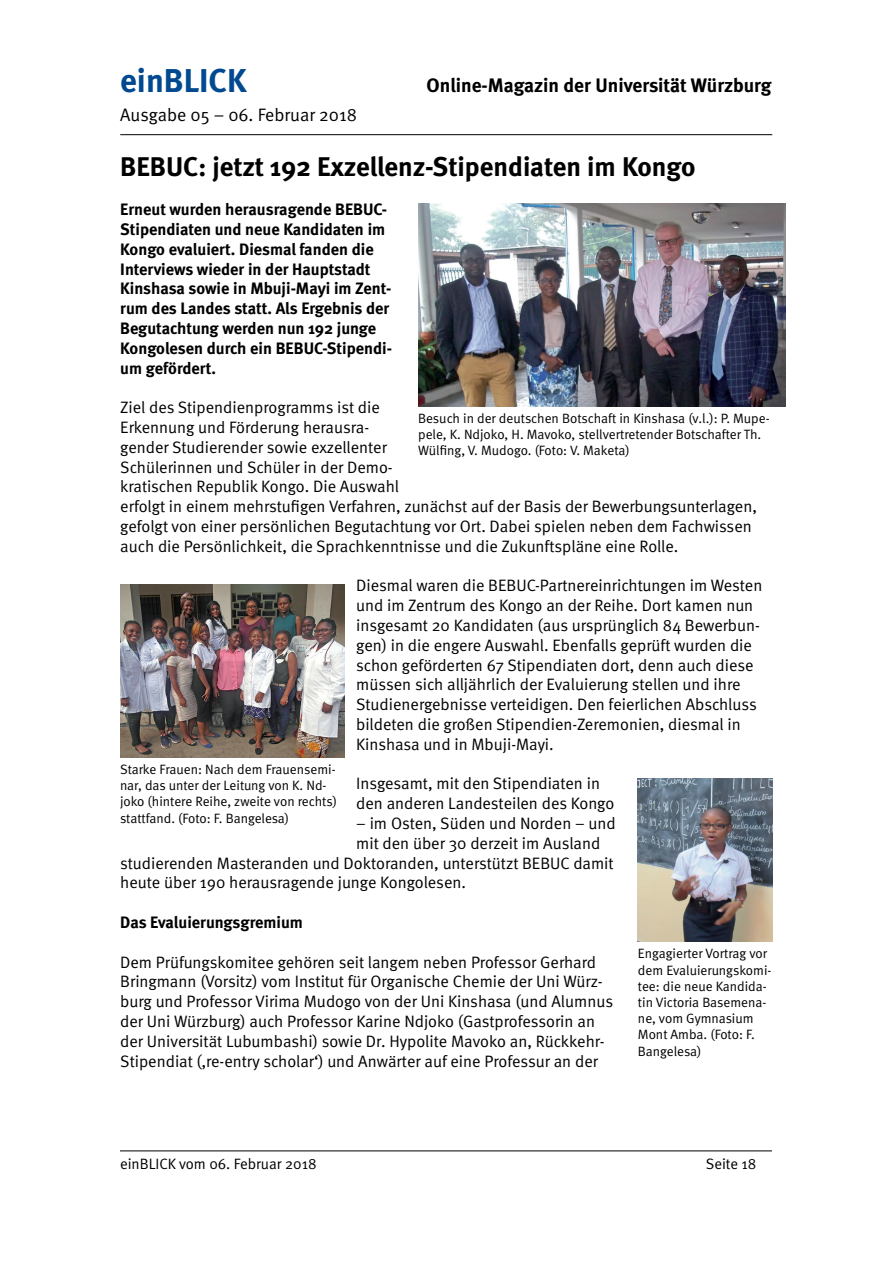
<style>
.page{position:relative;width:893px;height:1263px;background:#fff}
.page>*{position:absolute;margin:0;border:0;box-sizing:border-box;transform-origin:0 0}
.t1{font:700 33px "Meta";color:#014990}
.t2{font:700 27px "Meta";color:#000}
.t3{font:700 19.5px "Meta";color:#000}
.t4{font:18px "Meta Normal";color:#000}
.t5{font:16.5px/19.8px "Meta Normal";color:#000}
.t6{font:700 16.5px/19.8px "Meta";color:#000}
.t7{font:15px "Meta Normal";color:#000}
.t8{font:13.5px/16.2px "Meta Normal";color:#000}
</style>
<div class="page">
<hr style="left:120px;top:134px;width:652px;height:1px;background:#000">
<hr style="left:120px;top:1150px;width:652px;height:1px;background:#000">
<img style="left:418px;top:204px;width:368px;height:202px">
<img style="left:638px;top:778px;width:134px;height:164px">
<img style="left:120px;top:585px;width:224px;height:172px">
<h1 class="t1" style="left:120px;top:61px;width:128px">einBLICK</h1>
<p class="t3" style="left:427px;top:74px;width:346px">Online-Magazin der Universität Würzburg</p>
<p class="t4" style="left:120px;top:105px;width:238px">Ausgabe 05 – 06. Februar 2018</p>
<h2 class="t2" style="left:120px;top:150px;width:577px">BEBUC: jetzt 192 Exzellenz-Stipendiaten im Kongo</h2>
<p class="t6" style="left:120px;top:199px;width:273px">Erneut wurden herausragende BEBUC-Stipendiaten und neue Kandidaten im Kongo evaluiert. Diesmal fanden die Interviews wieder in der Hauptstadt Kinshasa sowie in Mbuji-Mayi im Zent&shy;rum des Landes statt. Als Ergebnis der Begutachtung werden nun 192 junge Kongolesen durch ein BEBUC-Stipendi&shy;um gefördert.</p>
<p class="t5" style="left:120px;top:397px;width:638px">Ziel des Stipendienprogramms ist die<br>Erkennung und Förderung herausra-<br>gender Studierender sowie exzellenter<br>Schülerinnen und Schüler in der Demo-<br>kratischen Republik Kongo. Die Auswahl<br>erfolgt in einem mehrstufigen Verfahren, zunächst auf der Basis der Bewerbungsunterlagen, gefolgt von einer persönlichen Begutachtung vor Ort. Dabei spielen neben dem Fachwissen auch die Persönlichkeit, die Sprachkenntnisse und die Zukunftspläne eine Rolle.</p>
<p class="t5" style="left:356px;top:575px;width:408px">Diesmal waren die BEBUC-Partnereinrichtungen im Westen und im Zentrum des Kongo an der Reihe. Dort kamen nun insgesamt 20 Kandidaten (aus ursprünglich 84 Bewerbun&shy;gen) in die engere Auswahl. Ebenfalls geprüft wurden die schon geförderten 67 Stipendiaten dort, denn auch diese müssen sich alljährlich der Evaluierung stellen und ihre Studienergebnisse verteidigen. Den feierlichen Abschluss bildeten die großen Stipendien-Zeremonien, diesmal in Kinshasa und in Mbuji-Mayi.</p>
<p class="t5" style="left:356px;top:773px;width:260px">Insgesamt, mit den Stipendiaten in den anderen Landesteilen des Kongo</p>
<p class="t5" style="left:356px;top:813px;width:261px">– im Osten, Süden und Norden – und</p>
<p class="t5" style="left:356px;top:833px;width:246px">mit den über 30 derzeit im Ausland</p>
<p class="t5" style="left:120px;top:853px;width:495px">studierenden Masteranden und Doktoranden, unterstützt BEBUC damit</p>
<p class="t5" style="left:120px;top:872px;width:347px">heute über 190 herausragende junge Kongolesen.</p>
<p class="t6" style="left:120px;top:912px;width:184px">Das Evaluierungsgremium</p>
<p class="t5" style="left:120px;top:952px;width:494px">Dem Prüfungskomitee gehören seit langem neben Professor Gerhard Bringmann (Vorsitz) vom Institut für Organische Chemie der Uni Würz&shy;burg und Professor Virima Mudogo von der Uni Kinshasa (und Alumnus der Uni Würzburg) auch Professor Karine Ndjoko (Gastprofessorin an der Universität Lubumbashi) sowie Dr. Hypolite Mavoko an, Rückkehr-Stipendiat (‚re-entry scholar‘) und Anwärter auf eine Professur an der</p>
<p class="t8" style="left:418px;top:410px;width:353px">Besuch in der deutschen Botschaft in Kinshasa (v.l.): P. Mupe&shy;pele, K. Ndjoko, H. Mavoko, stellvertretender Botschafter Th.<br>Wülfing, V. Mudogo. (Foto: V. Maketa)</p>
<p class="t8" style="left:120px;top:761px;width:219px">Starke Frauen: Nach dem Frauensemi&shy;nar, das unter der Leitung von K. Nd&shy;joko (hintere Reihe, zweite von rechts) stattfand. (Foto: F. Bangelesa)</p>
<p class="t8" style="left:638px;top:945px;width:135px">Engagierter Vortrag vor dem Evaluierungskomi&shy;tee: die neue Kandida&shy;tin Victoria Basemena&shy;ne, vom Gymnasium<br>Mont Amba. (Foto: F.<br>Bangelesa)</p>
<p class="t7" style="left:120px;top:1155px;width:198px">einBLICK vom 06. Februar 2018</p>
<p class="t7" style="left:706px;top:1155px;width:52px">Seite 18</p>
</div>
